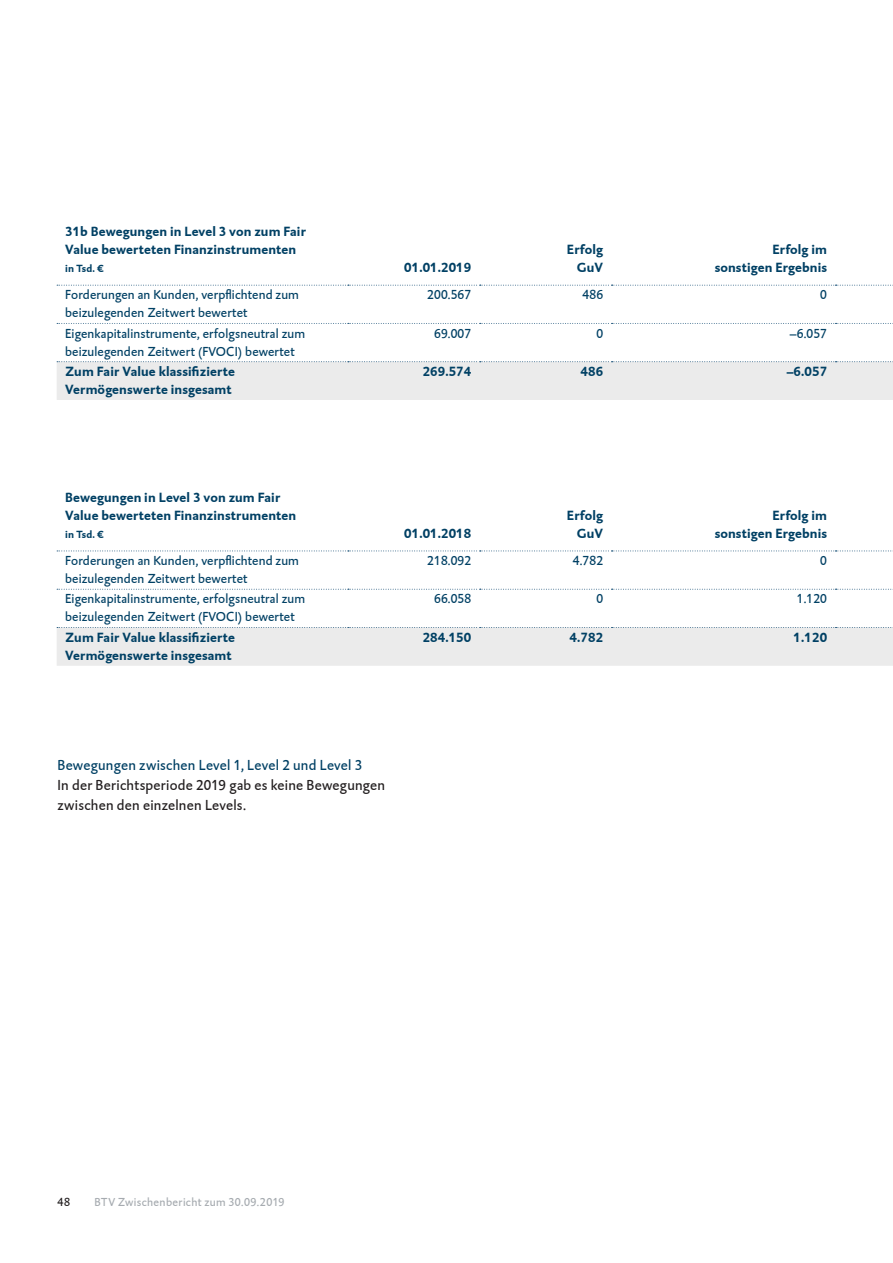
<style>
.page{position:relative;width:893px;height:1263px;background:#fff}
.page>*{position:absolute;margin:0;border:0;box-sizing:border-box;transform-origin:0 0}
.t1{font:15px/19.8px "DTL Caspari T";letter-spacing:.015em;color:#231f20}
.t2{font:15px "DTL Caspari T";letter-spacing:.015em;color:#004064}
.t3{font:700 13.5px/18px "DTL Caspari T";letter-spacing:.01em;color:#004064}
.t4{font:13.5px/18px "DTL Caspari T";letter-spacing:.01em;color:#004064}
.t5{font:12px "DTL Caspari T";letter-spacing:.03em;color:#a6abb0}
.t6{font:12px "DTL Caspari T";color:#231f20}
.t7{font:700 10.5px "DTL Caspari T";letter-spacing:.01em;color:#004064}
</style>
<div class="page">
<svg style="left:57px;top:323px;width:836px;height:1px"></svg>
<div style="left:57px;top:361px;width:836px;height:39px;background:#ebebeb"></div>
<svg style="left:57px;top:285px;width:836px;height:1px"></svg>
<svg style="left:57px;top:589px;width:836px;height:1px"></svg>
<div style="left:57px;top:627px;width:836px;height:39px;background:#ebebeb"></div>
<svg style="left:57px;top:551px;width:836px;height:1px"></svg>
<p class="t3" style="left:65px;top:222px;width:242px">31b Bewegungen in Level 3 von zum Fair<br>Value bewerteten Finanzinstrumenten</p>
<p class="t7" style="left:65px;top:262px;width:39px">in Tsd. €</p>
<p class="t3" style="left:404px;top:258px;width:69px">01.01.2019</p>
<p class="t3" style="left:567px;top:240px;width:38px;text-align:right">Erfolg<br>GuV</p>
<p class="t3" style="left:715px;top:240px;width:114px;text-align:right">Erfolg im sonstigen Ergebnis</p>
<p class="t4" style="left:65px;top:286px;width:235px">Forderungen an Kunden, verpflichtend zum beizulegenden Zeitwert bewertet</p>
<p class="t4" style="left:427px;top:286px;width:45px">200.567</p>
<p class="t4" style="left:583px;top:286px;width:22px">486</p>
<p class="t4" style="left:820px;top:286px;width:8px">0</p>
<p class="t4" style="left:65px;top:324px;width:241px">Eigenkapitalinstrumente, erfolgsneutral zum beizulegenden Zeitwert (FVOCI) bewertet</p>
<p class="t4" style="left:434px;top:324px;width:39px">69.007</p>
<p class="t4" style="left:596px;top:324px;width:8px">0</p>
<p class="t4" style="left:790px;top:324px;width:39px">–6.057</p>
<p class="t3" style="left:65px;top:362px;width:171px">Zum Fair Value klassifizierte<br>Vermögenswerte insgesamt</p>
<p class="t3" style="left:423px;top:362px;width:50px">269.574</p>
<p class="t3" style="left:581px;top:362px;width:24px">486</p>
<p class="t3" style="left:787px;top:362px;width:42px">–6.057</p>
<p class="t3" style="left:65px;top:488px;width:232px">Bewegungen in Level 3 von zum Fair<br>Value bewerteten Finanzinstrumenten</p>
<p class="t7" style="left:65px;top:528px;width:39px">in Tsd. €</p>
<p class="t3" style="left:404px;top:524px;width:69px">01.01.2018</p>
<p class="t3" style="left:567px;top:506px;width:38px;text-align:right">Erfolg<br>GuV</p>
<p class="t3" style="left:715px;top:506px;width:114px;text-align:right">Erfolg im sonstigen Ergebnis</p>
<p class="t4" style="left:65px;top:551px;width:235px">Forderungen an Kunden, verpflichtend zum beizulegenden Zeitwert bewertet</p>
<p class="t4" style="left:427px;top:551px;width:45px">218.092</p>
<p class="t4" style="left:573px;top:551px;width:32px">4.782</p>
<p class="t4" style="left:820px;top:551px;width:8px">0</p>
<p class="t4" style="left:65px;top:590px;width:241px">Eigenkapitalinstrumente, erfolgsneutral zum beizulegenden Zeitwert (FVOCI) bewertet</p>
<p class="t4" style="left:434px;top:590px;width:39px">66.058</p>
<p class="t4" style="left:596px;top:590px;width:8px">0</p>
<p class="t4" style="left:797px;top:590px;width:32px">1.120</p>
<p class="t3" style="left:65px;top:628px;width:171px">Zum Fair Value klassifizierte<br>Vermögenswerte insgesamt</p>
<p class="t3" style="left:423px;top:628px;width:50px">284.150</p>
<p class="t3" style="left:570px;top:628px;width:35px">4.782</p>
<p class="t3" style="left:794px;top:628px;width:35px">1.120</p>
<p class="t2" style="left:57px;top:756px;width:306px">Bewegungen zwischen Level 1, Level 2 und Level 3</p>
<p class="t1" style="left:57px;top:775px;width:329px">In der Berichtsperiode 2019 gab es keine Bewegungen zwischen den einzelnen Levels.</p>
<p class="t6" style="left:57px;top:1194px;width:14px">48</p>
<p class="t5" style="left:95px;top:1194px;width:191px">BTV Zwischenbericht zum 30.09.2019</p>
</div>
